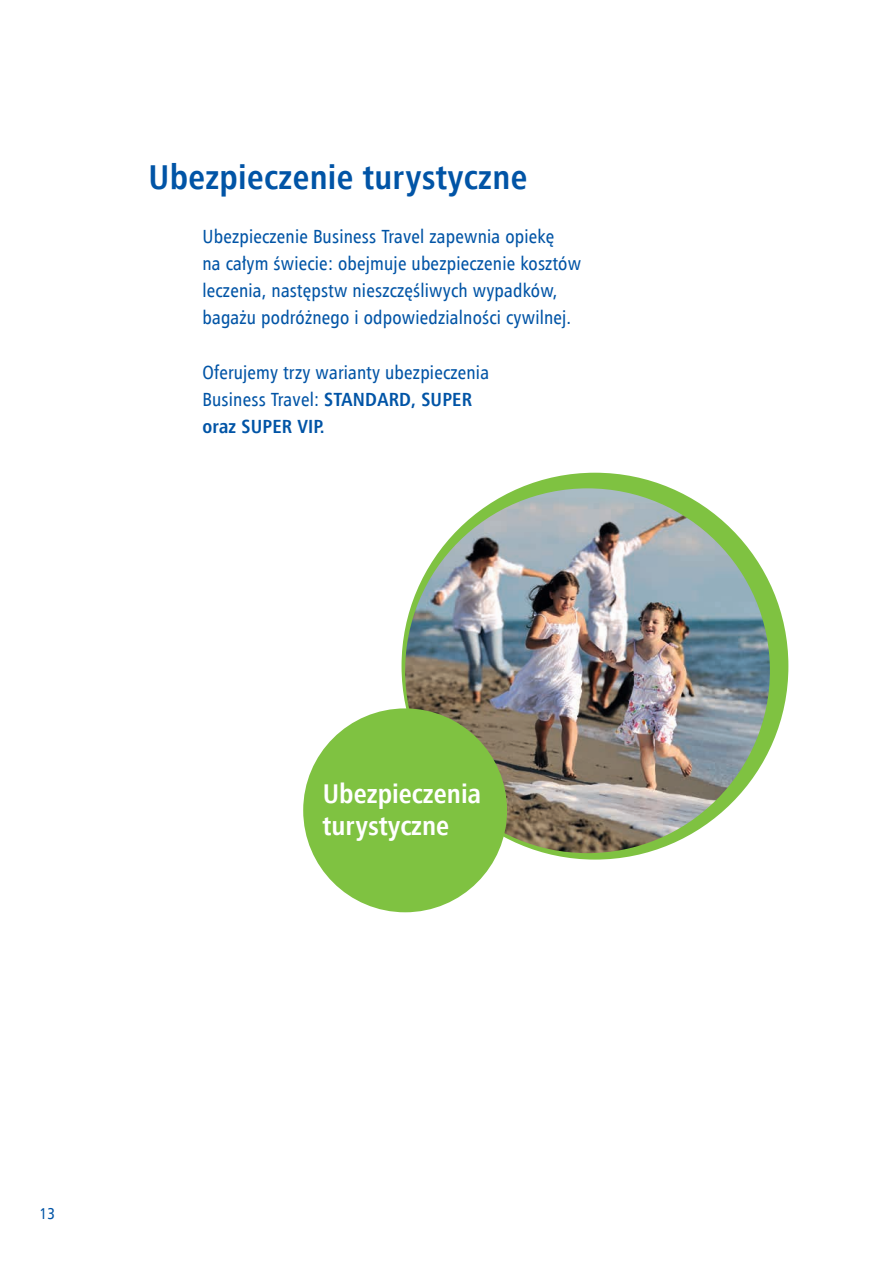
<style>
.page{position:relative;width:893px;height:1263px;background:#fff}
.page>*{position:absolute;margin:0;border:0;box-sizing:border-box;transform-origin:0 0}
.t1{font:700 34.5px "Humnst 777 Cn EU";letter-spacing:.01em;color:#0154a6}
.t2{font:700 27.15px/32.5px "Humnst 777 Cn EU";color:#fff}
.t3{font:19.05px/27.3px "Humnst 777 Cn EU";letter-spacing:.01em;color:#0154a6}
.t4{font:15.75px "Humnst 777 Cn EU";color:#0154a6}
.s1{font-weight:700}
</style>
<div class="page">
<div style="left:402px;top:473px;width:386px;height:386px;background:#7fc241;border-radius:50%"></div>
<img style="left:405px;top:488px;width:365px;height:365px;border-radius:182px">
<div style="left:303px;top:708px;width:204px;height:204px;background:#7fc241;border-radius:50%"></div>
<h1 class="t1" style="left:148px;top:156px;width:380px">Ubezpieczenie turystyczne</h1>
<p class="t3" style="left:202px;top:222px;width:380px">Ubezpieczenie Business Travel zapewnia opiekę<br>na całym świecie: obejmuje ubezpieczenie kosztów leczenia, następstw nieszczęśliwych wypadków, bagażu podróżnego i odpowiedzialności cywilnej.</p>
<p class="t3" style="left:202px;top:359px;width:288px">Oferujemy trzy warianty ubezpieczenia<br>Business Travel: <span class="s1">STANDARD, SUPER oraz SUPER VIP.</span></p>
<h2 class="t2" style="left:323px;top:777px;width:160px">Ubezpieczenia turystyczne</h2>
<p class="t4" style="left:40px;top:1203px;width:17px">13</p>
</div>
